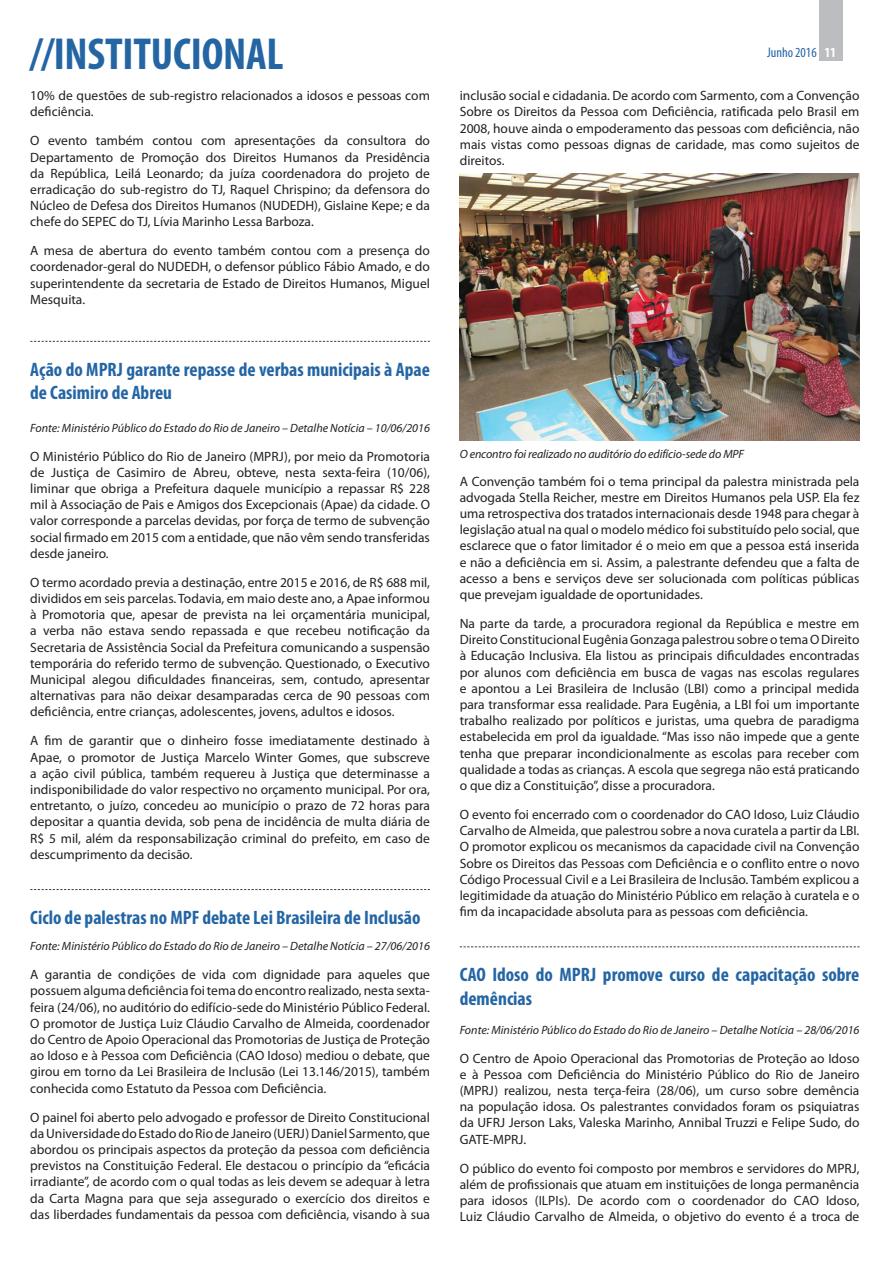
<style>
.page{position:relative;width:893px;height:1263px;background:#fff}
.page>*{position:absolute;margin:0;border:0;box-sizing:border-box;transform-origin:0 0}
.t1{font:700 condensed 45px "Myriad Pro";letter-spacing:-.005em;color:#2465a4}
.tíulo_matéria_tracej{font:700 condensed 19.5px/23.4px "Myriad Pro";color:#2465a4}
.t2{font:condensed 13.95px "Myriad Pro";color:#2465a4}
.texto_corrido{font:13.5px/16.2px "Myriad Pro";color:#231f20;text-align:justify}
.texto_corrido-2{font:italic 12px "Myriad Pro";color:#231f20}
.Legenda{font:italic 12px "Myriad Pro";letter-spacing:-.01em;color:#231f20}
.s1{font-weight:700;color:#fff}
</style>
<div class="page">
<div style="left:820px;top:0;width:23px;height:61px;background:#bcbdc0"></div>
<svg style="left:30px;top:341px;width:400px;height:1px"></svg>
<svg style="left:30px;top:889px;width:400px;height:1px"></svg>
<svg style="left:460px;top:946px;width:399px;height:1px"></svg>
<img style="left:460px;top:174px;width:399px;height:266px">
<h1 class="t1" style="left:30px;top:25px;width:255px">//INSTITUCIONAL</h1>
<p class="texto_corrido" style="left:30px;top:87px;width:401px">10% de questões de sub-registro relacionados a idosos e pessoas com deficiência.</p>
<p class="texto_corrido" style="left:30px;top:132px;width:401px">O evento também contou com apresentações da consultora do Departamento de Promoção dos Direitos Humanos da Presidência da República, Leilá Leonardo; da juíza coordenadora do projeto de erradicação do sub-registro do TJ, Raquel Chrispino; da defensora do Núcleo de Defesa dos Direitos Humanos (NUDEDH), Gislaine Kepe; e da chefe do SEPEC do TJ, Lívia Marinho Lessa Barboza.</p>
<p class="texto_corrido" style="left:30px;top:242px;width:401px">A mesa de abertura do evento também contou com a presença do coordenador-geral do NUDEDH, o defensor público Fábio Amado, e do superintendente da secretaria de Estado de Direitos Humanos, Miguel Mesquita.</p>
<p class="tíulo_matéria_tracej" style="left:30px;top:357px;width:401px">Ação do MPRJ garante repasse de verbas municipais à Apae de Casimiro de Abreu</p>
<p class="texto_corrido-2" style="left:30px;top:420px;width:401px">Fonte: Ministério Público do Estado do Rio de Janeiro – Detalhe Notícia – 10/06/2016</p>
<p class="texto_corrido" style="left:30px;top:448px;width:401px">O Ministério Público do Rio de Janeiro (MPRJ), por meio da Promotoria de Justiça de Casimiro de Abreu, obteve, nesta sexta-feira (10/06), liminar que obriga a Prefeitura daquele município a repassar R$ 228 mil à Associação de Pais e Amigos dos Excepcionais (Apae) da cidade. O valor corresponde a parcelas devidas, por força de termo de subvenção social firmado em 2015 com a entidade, que não vêm sendo transferidas desde janeiro.</p>
<p class="texto_corrido" style="left:30px;top:574px;width:401px">O termo acordado previa a destinação, entre 2015 e 2016, de R$ 688 mil, divididos em seis parcelas. Todavia, em maio deste ano, a Apae informou à Promotoria que, apesar de prevista na lei orçamentária municipal, a verba não estava sendo repassada e que recebeu notificação da Secretaria de Assistência Social da Prefeitura comunicando a suspensão temporária do referido termo de subvenção. Questionado, o Executivo Municipal alegou dificuldades financeiras, sem, contudo, apresentar alternativas para não deixar desamparadas cerca de 90 pessoas com deficiência, entre crianças, adolescentes, jovens, adultos e idosos.</p>
<p class="texto_corrido" style="left:30px;top:732px;width:401px">A fim de garantir que o dinheiro fosse imediatamente destinado à Apae, o promotor de Justiça Marcelo Winter Gomes, que subscreve a ação civil pública, também requereu à Justiça que determinasse a indisponibilidade do valor respectivo no orçamento municipal. Por ora, entretanto, o juízo, concedeu ao município o prazo de 72 horas para depositar a quantia devida, sob pena de incidência de multa diária de R$ 5 mil, além da responsabilização criminal do prefeito, em caso de descumprimento da decisão.</p>
<p class="tíulo_matéria_tracej" style="left:30px;top:905px;width:392px">Ciclo de palestras no MPF debate Lei Brasileira de Inclusão</p>
<p class="texto_corrido-2" style="left:30px;top:939px;width:401px">Fonte: Ministério Público do Estado do Rio de Janeiro – Detalhe Notícia – 27/06/2016</p>
<p class="texto_corrido" style="left:30px;top:966px;width:401px">A garantia de condições de vida com dignidade para aqueles que possuem alguma deficiência foi tema do encontro realizado, nesta sexta&shy;feira (24/06), no auditório do edifício-sede do Ministério Público Federal.<br>O promotor de Justiça Luiz Cláudio Carvalho de Almeida, coordenador do Centro de Apoio Operacional das Promotorias de Justiça de Proteção ao Idoso e à Pessoa com Deficiência (CAO Idoso) mediou o debate, que girou em torno da Lei Brasileira de Inclusão (Lei 13.146/2015), também conhecida como Estatuto da Pessoa com Deficiência.</p>
<p class="texto_corrido" style="left:30px;top:1109px;width:401px">O painel foi aberto pelo advogado e professor de Direito Constitucional da Universidade do Estado do Rio de Janeiro (UERJ) Daniel Sarmento, que abordou os principais aspectos da proteção da pessoa com deficiência previstos na Constituição Federal. Ele destacou o princípio da “eficácia irradiante”, de acordo com o qual todas as leis devem se adequar à letra da Carta Magna para que seja assegurado o exercício dos direitos e das liberdades fundamentais da pessoa com deficiência, visando à sua</p>
<p class="t2" style="left:767px;top:44px;width:70px">Junho 2016 <span class="s1">11</span></p>
<p class="texto_corrido" style="left:460px;top:87px;width:401px">inclusão social e cidadania. De acordo com Sarmento, com a Convenção Sobre os Direitos da Pessoa com Deficiência, ratificada pelo Brasil em 2008, houve ainda o empoderamento das pessoas com deficiência, não mais vistas como pessoas dignas de caridade, mas como sujeitos de direitos.</p>
<p class="Legenda" style="left:460px;top:446px;width:286px">O encontro foi realizado no auditório do edifício-sede do MPF</p>
<p class="texto_corrido" style="left:460px;top:473px;width:401px">A Convenção também foi o tema principal da palestra ministrada pela advogada Stella Reicher, mestre em Direitos Humanos pela USP. Ela fez uma retrospectiva dos tratados internacionais desde 1948 para chegar à legislação atual na qual o modelo médico foi substituído pelo social, que esclarece que o fator limitador é o meio em que a pessoa está inserida e não a deficiência em si. Assim, a palestrante defendeu que a falta de acesso a bens e serviços deve ser solucionada com políticas públicas que prevejam igualdade de oportunidades.</p>
<p class="texto_corrido" style="left:460px;top:615px;width:401px">Na parte da tarde, a procuradora regional da República e mestre em Direito Constitucional Eugênia Gonzaga palestrou sobre o tema O Direito à Educação Inclusiva. Ela listou as principais dificuldades encontradas por alunos com deficiência em busca de vagas nas escolas regulares e apontou a Lei Brasileira de Inclusão (LBI) como a principal medida para transformar essa realidade. Para Eugênia, a LBI foi um importante trabalho realizado por políticos e juristas, uma quebra de paradigma estabelecida em prol da igualdade. “Mas isso não impede que a gente tenha que preparar incondicionalmente as escolas para receber com qualidade a todas as crianças. A escola que segrega não está praticando o que diz a Constituição”, disse a procuradora.</p>
<p class="texto_corrido" style="left:460px;top:806px;width:401px">O evento foi encerrado com o coordenador do CAO Idoso, Luiz Cláudio Carvalho de Almeida, que palestrou sobre a nova curatela a partir da LBI.<br>O promotor explicou os mecanismos da capacidade civil na Convenção Sobre os Direitos das Pessoas com Deficiência e o conflito entre o novo Código Processual Civil e a Lei Brasileira de Inclusão. Também explicou a legitimidade da atuação do Ministério Público em relação à curatela e o fim da incapacidade absoluta para as pessoas com deficiência.</p>
<p class="tíulo_matéria_tracej" style="left:460px;top:963px;width:401px">CAO Idoso do MPRJ promove curso de capacitação sobre demências</p>
<p class="texto_corrido-2" style="left:460px;top:1022px;width:401px">Fonte: Ministério Público do Estado do Rio de Janeiro – Detalhe Notícia – 28/06/2016</p>
<p class="texto_corrido" style="left:460px;top:1050px;width:401px">O Centro de Apoio Operacional das Promotorias de Proteção ao Idoso e à Pessoa com Deficiência do Ministério Público do Rio de Janeiro (MPRJ) realizou, nesta terça-feira (28/06), um curso sobre demência na população idosa. Os palestrantes convidados foram os psiquiatras da UFRJ Jerson Laks, Valeska Marinho, Annibal Truzzi e Felipe Sudo, do GATE-MPRJ.</p>
<p class="texto_corrido" style="left:460px;top:1160px;width:401px">O público do evento foi composto por membros e servidores do MPRJ, além de profissionais que atuam em instituições de longa permanência para idosos (ILPIs). De acordo com o coordenador do CAO Idoso, Luiz Cláudio Carvalho de Almeida, o objetivo do evento é a troca de</p>
</div>
